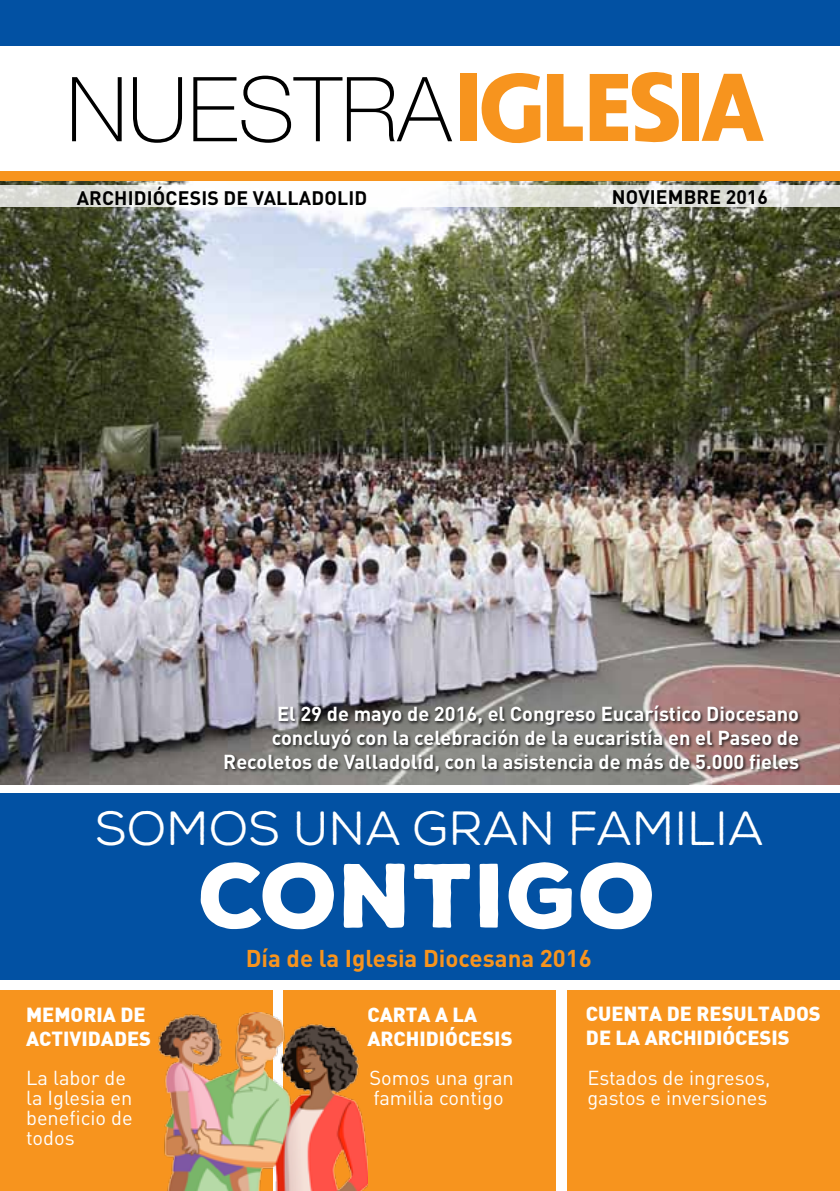
<style>
.page{position:relative;width:840px;height:1191px;background:#fff}
.page>*{position:absolute;margin:0;border:0;box-sizing:border-box;transform-origin:0 0}
.t1{font:900 88px "Nexa Rust Sans";letter-spacing:.01em;color:#fff}
.t2{font:48px "Nexa Rust Sans";color:#fff}
.t3{font:700 24px "DIN Pro";color:#f7941e}
.t4{font:700 20px/24px "DIN Pro";color:#fff;text-align:right}
.t5{font:20px/20px "DIN Pro";color:#fff}
.t6{font:900 20px/24px "DIN";color:#fff}
.t7{font:700 19.4px "DIN Pro";letter-spacing:.01em;color:#000}
</style>
<div class="page">
<div style="left:0;top:793px;width:839px;height:187px;background:#0251a3"></div>
<div style="left:0;top:0;width:839px;height:46px;background:#0251a3"></div>
<svg style="left:72px;top:77px;width:50px;height:64px"></svg>
<svg style="left:133px;top:77px;width:49px;height:66px"></svg>
<svg style="left:193px;top:76px;width:259px;height:67px"></svg>
<div style="left:460px;top:74px;width:16px;height:67px;background:#f7941e"></div>
<div style="left:681px;top:74px;width:17px;height:67px;background:#f7941e"></div>
<svg style="left:481px;top:73px;width:59px;height:71px"></svg>
<svg style="left:547px;top:74px;width:35px;height:67px"></svg>
<svg style="left:589px;top:72px;width:90px;height:71px"></svg>
<svg style="left:701px;top:74px;width:62px;height:67px"></svg>
<div style="left:0;top:990px;width:272px;height:201px;background:#f7941e"></div>
<div style="left:567px;top:990px;width:272px;height:201px;background:#f7941e"></div>
<div style="left:283px;top:990px;width:273px;height:201px;background:#f7941e"></div>
<img style="left:158px;top:1012px;width:209px;height:179px">
<img style="left:0;top:181px;width:839px;height:604px">
<div style="left:223px;top:704px;width:578px;height:72px;background:#000;opacity:.75"></div>
<div style="left:0;top:172px;width:839px;height:9px;background:#f7941e"></div>
<svg style="left:0;top:185px;width:839px;height:22px"></svg>
<p class="t7" style="left:77px;top:185px;width:281px">archi DIÓCESIS DE valladolid</p>
<p class="t7" style="left:611px;top:184px;width:157px">NOVIEMBRE 2016</p>
<p class="t4" style="left:223px;top:701px;width:577px">El 29 de mayo de 2016, el Congreso Eucarístico Diocesano concluyó con la celebración de la eucaristía en el Paseo de<br>Recoletos de Valladolid, con la asistencia de más de 5.000 fieles</p>
<h2 class="t2" style="left:95px;top:801px;width:670px">SOMOS UNA GRAN FAMILIA</h2>
<h1 class="t1" style="left:200px;top:836px;width:458px">CONTIGO</h1>
<p class="t6" style="left:26px;top:1001px;width:126px">MEMORIA DE<br>ACTIVIDADES</p>
<p class="t3" style="left:245px;top:941px;width:347px">Día de la Iglesia Diocesana 2016</p>
<p class="t6" style="left:367px;top:1001px;width:146px">CARTA A LA<br>ARCHIDIÓCESIS</p>
<p class="t6" style="left:585px;top:1001px;width:236px">CUENTA DE RESULTADOS<br>DE LA ARCHIDIÓCESIS</p>
<p class="t5" style="left:26px;top:1066px;width:108px">La labor de la Iglesia en beneficio de todos</p>
<p class="t5" style="left:369px;top:1066px;width:146px">Somos una gran familia contigo</p>
<p class="t5" style="left:587px;top:1066px;width:184px">Estados de ingresos, gastos e inversiones</p>
</div>
